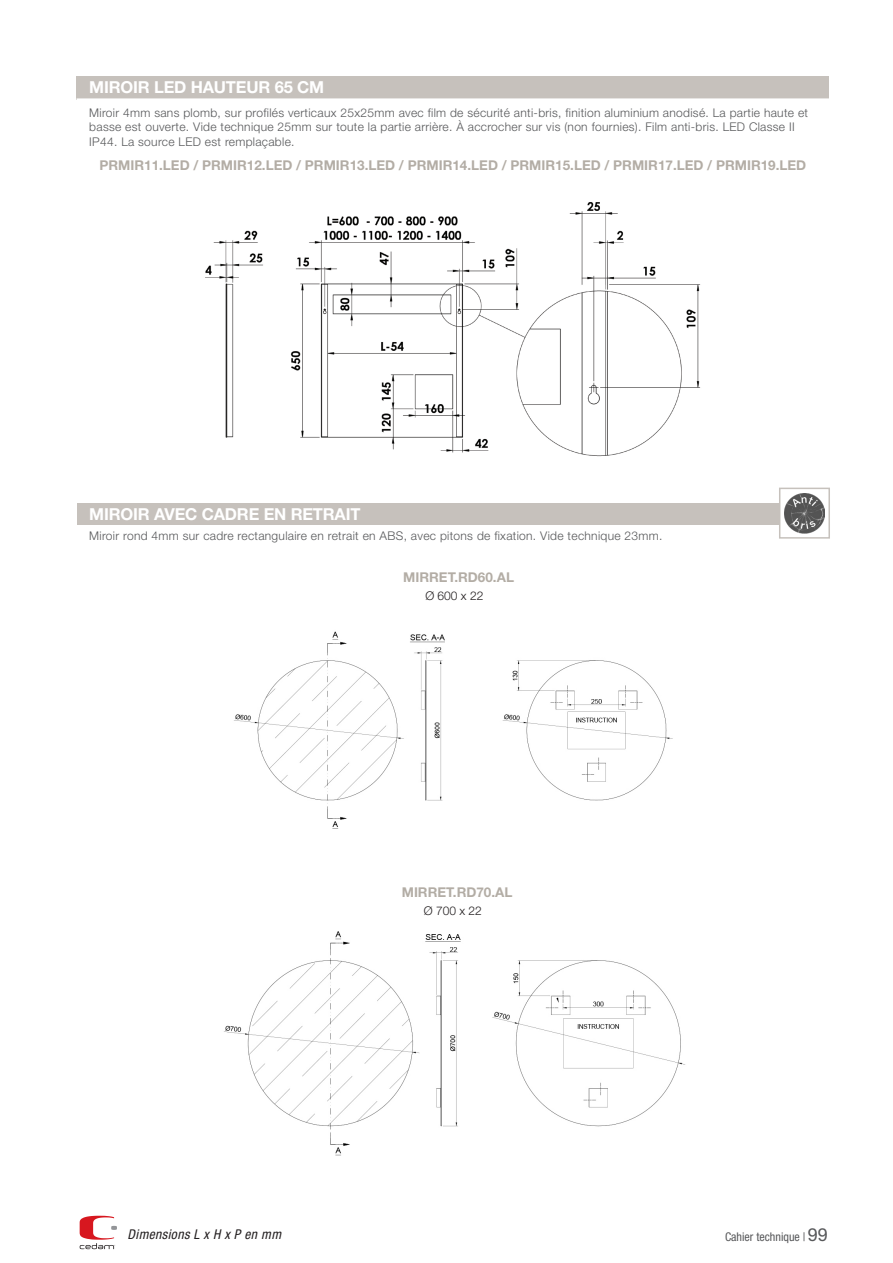
<style>
.page{position:relative;width:893px;height:1263px;background:#fff}
.page>*{position:absolute;margin:0;border:0;box-sizing:border-box;transform-origin:0 0}
.titre_tableau{font:700 16.5px "Helvetica Neue LT Std";letter-spacing:-.01em;color:#fff}
.ref{font:700 13.5px "Helvetica Neue LT Std";color:#b3ada5}
.t1{font:italic condensed 13.5px "Helvetica Neue LT Std";letter-spacing:.03em;color:#231f20}
.intro_tab{font:300 12px/14.4px "Helvetica Neue LT Std";letter-spacing:.025em;color:#57585a}
.t2{font:condensed 12px "Helvetica Neue LT Std";color:#57585a}
.dimensions{font:300 12px "Helvetica Neue LT Std";color:#231f20}
.s1{font-stretch:normal;font-size:18px}
</style>
<div class="page">
<svg style="left:80px;top:1216px;width:37px;height:33px"></svg>
<div style="left:77px;top:77px;width:752px;height:23px;background:#c6c1bc"></div>
<hr style="left:77px;top:98px;width:752px;height:3px;background:#fff">
<img style="left:205px;top:202px;width:496px;height:255px">
<div style="left:77px;top:503px;width:751px;height:21px;background:#c6c1bc"></div>
<div style="left:779px;top:488px;width:51px;height:51px;background:#fff;border:2px solid #c6c1bc"></div>
<img style="left:784px;top:493px;width:40px;height:40px">
<img style="left:234px;top:631px;width:439px;height:198px">
<img style="left:224px;top:931px;width:462px;height:224px">
<p class="titre_tableau" style="left:89px;top:77px;width:236px">MIROIR LED HAUTEUR 65 CM</p>
<p class="intro_tab" style="left:89px;top:105px;width:720px">Miroir 4mm sans plomb, sur profilés verticaux 25x25mm avec film de sécurité anti-bris, finition aluminium anodisé. La partie haute et basse est ouverte. Vide technique 25mm sur toute la partie arrière. À accrocher sur vis (non fournies). Film anti-bris. LED Classe II<br>IP44. La source LED est remplaçable.</p>
<p class="ref" style="left:99px;top:157px;width:708px">PRMIR11.LED / PRMIR12.LED / PRMIR13.LED / PRMIR14.LED / PRMIR15.LED / PRMIR17.LED / PRMIR19.LED</p>
<p class="titre_tableau" style="left:89px;top:504px;width:273px">MIROIR AVEC CADRE EN RETRAIT</p>
<p class="intro_tab" style="left:89px;top:529px;width:575px">Miroir rond 4mm sur cadre rectangulaire en retrait en ABS, avec pitons de fixation. Vide technique 23mm.</p>
<p class="ref" style="left:403px;top:569px;width:112px">MIRRET.RD60.AL</p>
<p class="dimensions" style="left:425px;top:588px;width:60px">Ø 600 x 22</p>
<p class="ref" style="left:402px;top:883px;width:112px">MIRRET.RD70.AL</p>
<p class="dimensions" style="left:424px;top:903px;width:60px">Ø 700 x 22</p>
<p class="t1" style="left:128px;top:1227px;width:155px">Dimensions L x H x P en mm</p>
<p class="t2" style="left:725px;top:1230px;width:104px">Cahier technique | <span class="s1">99</span></p>
</div>
